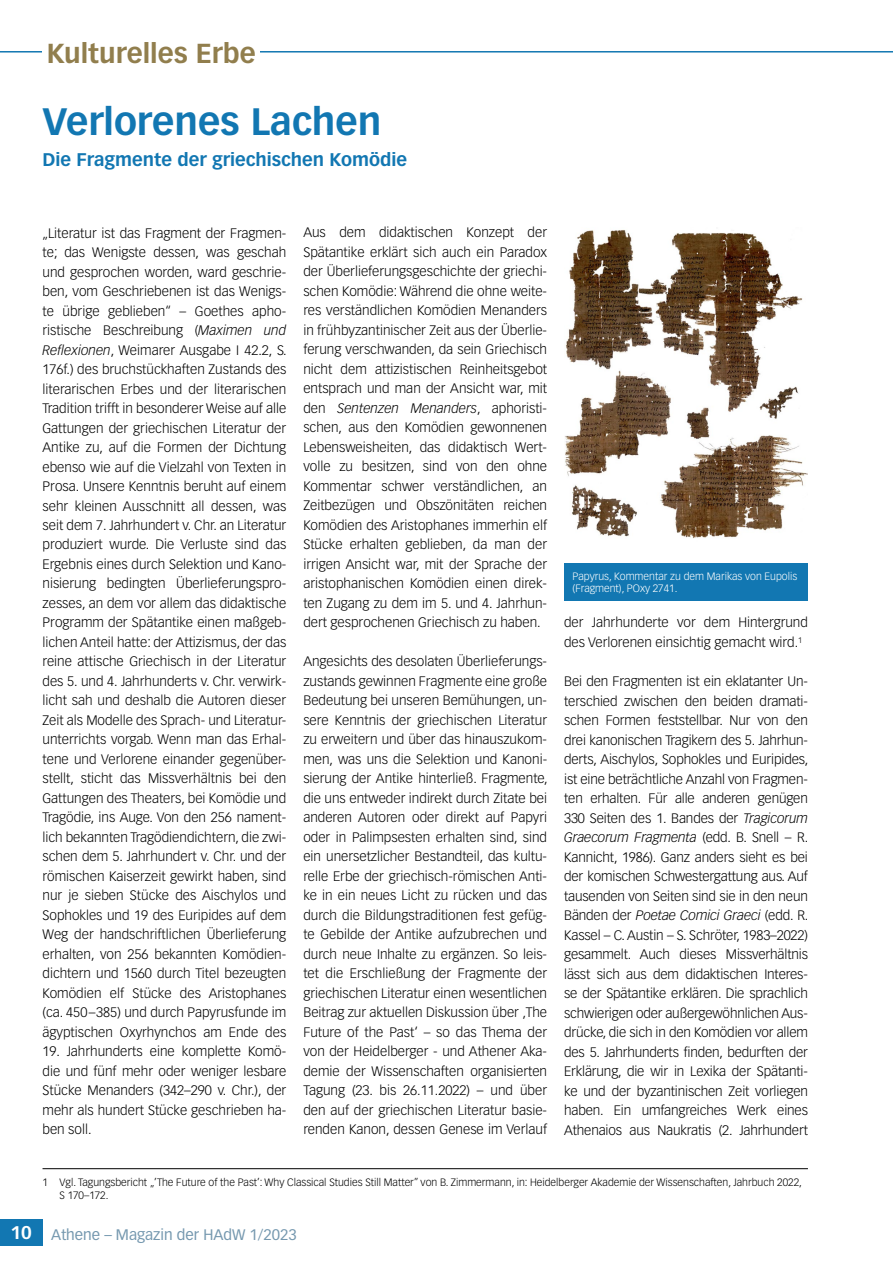
<style>
.page{position:relative;width:893px;height:1263px;background:#fff}
.page>*{position:absolute;margin:0;border:0;box-sizing:border-box;transform-origin:0 0}
.t1{font:700 37.5px "Vectora LT Pro";color:#1277b2}
.t2{font:700 27px "Vectora LT Pro";color:#917e4d}
.t3{font:700 18px "Vectora LT Pro";color:#1277b2}
.t4{font:15px "Vectora LT Pro";color:#7598af}
.t5{font:300 13.5px/19.5px "Vectora LT Pro";color:#000;text-align:justify}
.t6{font:300 10.5px/13.5px "Vectora LT Pro";color:#000}
.t7{font:300 10.5px/12px "Vectora LT Pro";color:#fff}
.s1{font-style:italic}
.s2{font-weight:700;font-size:18px;color:#fff}
</style>
<div class="page">
<hr style="left:0;top:51px;width:893px;height:2px;background:#1277b2">
<div style="left:0;top:1219px;width:43px;height:26px;background:#1277b2"></div>
<div style="left:43px;top:38px;width:217px;height:29px;background:#fff"></div>
<hr style="left:43px;top:1168px;width:765px;height:1px;background:#000">
<img style="left:565px;top:229px;width:243px;height:310px">
<div style="left:564px;top:563px;width:244px;height:38px;background:#1277b2"></div>
<h2 class="t2" style="left:47px;top:37px;width:210px">Kulturelles Erbe</h2>
<h1 class="t1" style="left:43px;top:99px;width:340px">Verlorenes Lachen</h1>
<h3 class="t3" style="left:43px;top:148px;width:366px">Die Fragmente der griechischen Komödie</h3>
<p class="t5" style="left:43px;top:223px;width:246px">„Literatur ist das Fragment der Fragmen&shy;te; das Wenigste dessen, was geschah und gesprochen worden, ward geschrie&shy;ben, vom Geschriebenen ist das Wenigs&shy;te übrige geblieben“ – Goethes apho&shy;ristische Beschreibung (<span class="s1">Maximen und Reflexionen</span>, Weimarer Ausgabe I 42.2, S.<br>176f.) des bruchstückhaften Zustands des literarischen Erbes und der literarischen Tradition trifft in besonderer Weise auf alle Gattungen der griechischen Literatur der Antike zu, auf die Formen der Dichtung ebenso wie auf die Vielzahl von Texten in Prosa. Unsere Kenntnis beruht auf einem sehr kleinen Ausschnitt all dessen, was seit dem 7. Jahrhundert v. Chr. an Literatur produziert wurde. Die Verluste sind das Ergebnis eines durch Selektion und Kano&shy;nisierung bedingten Überlieferungspro&shy;zesses, an dem vor allem das didaktische Programm der Spätantike einen maßgeb&shy;lichen Anteil hatte: der Attizismus, der das reine attische Griechisch in der Literatur des 5. und 4. Jahrhunderts v. Chr. verwirk&shy;licht sah und deshalb die Autoren dieser Zeit als Modelle des Sprach- und Literatur&shy;unterrichts vorgab. Wenn man das Erhal&shy;tene und Verlorene einander gegenüber&shy;stellt, sticht das Missverhältnis bei den Gattungen des Theaters, bei Komödie und Tragödie, ins Auge. Von den 256 nament&shy;lich bekannten Tragödiendichtern, die zwi&shy;schen dem 5. Jahrhundert v. Chr. und der römischen Kaiserzeit gewirkt haben, sind nur je sieben Stücke des Aischylos und Sophokles und 19 des Euripides auf dem Weg der handschriftlichen Überlieferung erhalten, von 256 bekannten Komödien&shy;dichtern und 1560 durch Titel bezeugten Komödien elf Stücke des Aristophanes (ca. 450–385) und durch Papyrusfunde im ägyptischen Oxyrhynchos am Ende des</p>
<p class="t5" style="left:43px;top:1042px;width:245px">19. Jahrhunderts eine komplette Komö&shy;die und fünf mehr oder weniger lesbare Stücke Menanders (342–290 v. Chr.), der mehr als hundert Stücke geschrieben ha&shy;ben soll.</p>
<p class="t5" style="left:303px;top:223px;width:245px">Aus dem didaktischen Konzept der Spätantike erklärt sich auch ein Paradox der Überlieferungsgeschichte der griechi&shy;schen Komödie: Während die ohne weite&shy;res verständlichen Komödien Menanders in frühbyzantinischer Zeit aus der Überlie&shy;ferung verschwanden, da sein Griechisch nicht dem attizistischen Reinheitsgebot entsprach und man der Ansicht war, mit den <span class="s1">Sentenzen Menanders</span>, aphoristi&shy;schen, aus den Komödien gewonnenen Lebensweisheiten, das didaktisch Wert&shy;volle zu besitzen, sind von den ohne Kommentar schwer verständlichen, an Zeitbezügen und Obszönitäten reichen Komödien des Aristophanes immerhin elf Stücke erhalten geblieben, da man der irrigen Ansicht war, mit der Sprache der aristophanischen Komödien einen direk&shy;ten Zugang zu dem im 5. und 4. Jahrhun&shy;dert gesprochenen Griechisch zu haben.</p>
<p class="t5" style="left:303px;top:652px;width:246px">Angesichts des desolaten Überlieferungs&shy;zustands gewinnen Fragmente eine große Bedeutung bei unseren Bemühungen, un&shy;sere Kenntnis der griechischen Literatur zu erweitern und über das hinauszukom&shy;men, was uns die Selektion und Kanoni&shy;sierung der Antike hinterließ. Fragmente, die uns entweder indirekt durch Zitate bei anderen Autoren oder direkt auf Papyri oder in Palimpsesten erhalten sind, sind ein unersetzlicher Bestandteil, das kultu&shy;relle Erbe der griechisch-römischen Anti&shy;ke in ein neues Licht zu rücken und das durch die Bildungstraditionen fest gefüg&shy;te Gebilde der Antike aufzubrechen und durch neue Inhalte zu ergänzen. So leis&shy;tet die Erschließung der Fragmente der griechischen Literatur einen wesentlichen Beitrag zur aktuellen Diskussion über ‚The Future of the Past‘ – so das Thema der von der Heidelberger - und Athener Aka&shy;demie der Wissenschaften organisierten Tagung (23. bis 26.11.2022) – und über den auf der griechischen Literatur basie&shy;renden Kanon, dessen Genese im Verlauf</p>
<p class="t7" style="left:573px;top:570px;width:226px">Papyrus, Kommentar zu dem Marikas von Eupolis (Fragment), POxy 2741.</p>
<p class="t5" style="left:564px;top:612px;width:245px">der Jahrhunderte vor dem Hintergrund des Verlorenen einsichtig gemacht wird.<sup>1</sup></p>
<p class="t5" style="left:564px;top:671px;width:246px">Bei den Fragmenten ist ein eklatanter Un&shy;terschied zwischen den beiden dramati&shy;schen Formen feststellbar. Nur von den drei kanonischen Tragikern des 5. Jahrhun&shy;derts, Aischylos, Sophokles und Euripides, ist eine beträchtliche Anzahl von Fragmen&shy;ten erhalten. Für alle anderen genügen 330 Seiten des 1. Bandes der <span class="s1">Tragicorum Graecorum Fragmenta</span> (edd. B. Snell – R.<br>Kannicht, 1986). Ganz anders sieht es bei der komischen Schwestergattung aus. Auf tausenden von Seiten sind sie in den neun Bänden der <span class="s1">Poetae Comici Graeci</span> (edd. R.<br>Kassel – C. Austin – S. Schröter, 1983–2022) gesammelt. Auch dieses Missverhältnis lässt sich aus dem didaktischen Interes&shy;se der Spätantike erklären. Die sprachlich schwierigen oder außergewöhnlichen Aus&shy;drücke, die sich in den Komödien vor allem des 5. Jahrhunderts finden, bedurften der Erklärung, die wir in Lexika der Spätanti&shy;ke und der byzantinischen Zeit vorliegen haben. Ein umfangreiches Werk eines Athenaios aus Naukratis (2. Jahrhundert</p>
<p class="t6" style="left:60px;top:1175px;width:744px;text-indent:-17px">1 Vgl. Tagungsbericht „’The Future of the Past’: Why Classical Studies Still Matter” von B. Zimmermann, in: Heidelberger Akademie der Wissenschaften, Jahrbuch 2022,<br>S 170–172.</p>
<p class="t4" style="left:11px;top:1225px;width:288px"><span class="s2">10</span> Athene – Magazin der HAdW 1/2023</p>
</div>
